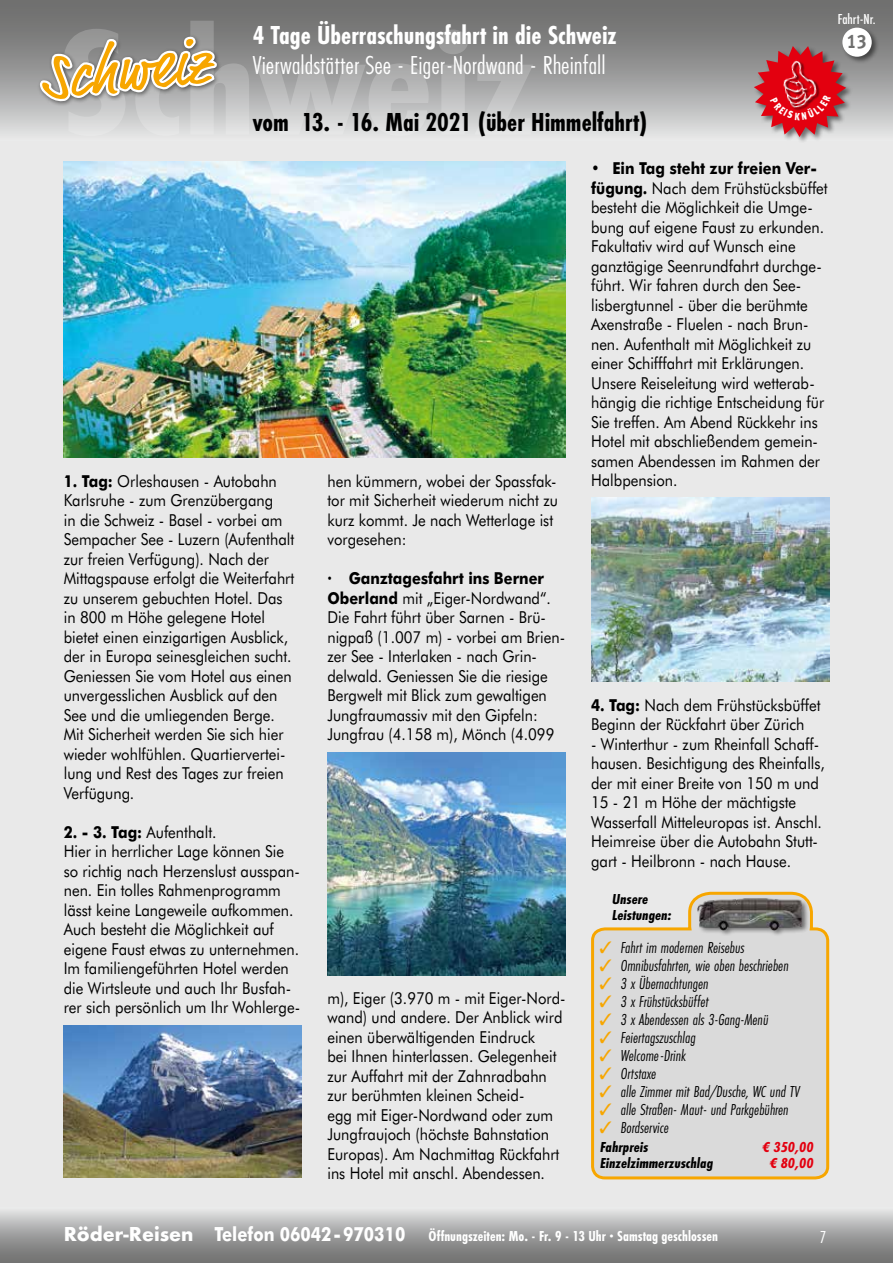
<style>
.page{position:relative;width:893px;height:1263px;background:#e9e9e9}
.page>*{position:absolute;margin:0;border:0;box-sizing:border-box;transform-origin:0 0}
.t1{font:63px "Market";color:#f7a600}
.t2{font:27px "Futura PT Cond";color:#fff}
.t3{font:700 27px "Futura PT Cond";color:#fff}
.t4{font:700 27px "Futura PT Cond";color:#000}
.t5{font:19.5px "Meta Bold LF";color:#6f6f6e;scale:.9 1}
.t6{font:18px "Futura PT Cond";color:#fff}
.t7{font:16.5px/19.5px "Futura BT";color:#000;scale:.9 1}
.t8{font:italic 16.5px "Futura PT Cond";color:#000}
.t9{font:700 15px "Futura PT Cond";color:#fff}
.t10{font:italic 700 15px/16.5px "Futura PT Cond";color:#000;scale:1.1 1}
.t11{font:italic 700 15px "Futura PT Cond";color:#e3000f;scale:1.1 1}
.t12{font:500 15px "Futura PT Cond";color:#fff}
.s1{font-weight:700}
.s2{color:#f7a600}
.s3{font-family:"Futura T";font-size:21px}
.s4{font-family:"Futura BT";font-size:19.5px}
</style>
<div class="page">
<div style="left:0;top:1208px;width:893px;height:55px;background:linear-gradient(to bottom,#dedfe0,#666)"></div>
<div style="left:0;top:0;width:893px;height:140px;background:linear-gradient(to bottom,#5f5f5f,#dbdcdc)"></div>
<svg style="left:219px;top:21px;width:314px;height:115px;background:#a8a9a9"></svg>
<div style="left:841px;top:26px;width:38px;height:38px;background:#000;opacity:.5"></div>
<div style="left:842px;top:28px;width:30px;height:29px;background:#fff;border-radius:50%"></div>
<div style="left:753px;top:45px;width:100px;height:99px;background:#000;opacity:.5"></div>
<div style="left:37px;top:34px;width:185px;height:73px;background:#000;opacity:.5"></div>
<svg style="left:38px;top:0;width:181px;height:174px"></svg>
<svg style="left:591px;top:891px;width:239px;height:289px"></svg>
<div style="left:696px;top:897px;width:113px;height:40px;background:#000;opacity:.5"></div>
<img style="left:697px;top:896px;width:106px;height:35px">
<img style="left:64px;top:162px;width:502px;height:295px">
<img style="left:64px;top:1026px;width:238px;height:152px">
<img style="left:591px;top:497px;width:238px;height:184px">
<img style="left:327px;top:752px;width:239px;height:223px">
<svg style="left:754px;top:46px;width:92px;height:91px;background:#c6434b"></svg>
<h1 class="t1" style="left:36px;top:42px;width:172px;rotate:-6deg">Schweiz</h1>
<h2 class="t3" style="left:253px;top:19px;width:365px">4 Tage Überraschungsfahrt in die Schweiz</h2>
<h2 class="t2" style="left:253px;top:49px;width:354px">Vierwaldstätter See - Eiger-Nordwand - Rheinfall</h2>
<h2 class="t4" style="left:253px;top:106px;width:396px">vom 13. - 16. Mai 2021 (über Himmelfahrt)</h2>
<p class="t7" style="left:64px;top:471px;width:258px"><span class="s1">1. Tag:</span> Orleshausen - Autobahn<br>Karlsruhe - zum Grenzübergang<br>in die Schweiz - Basel - vorbei am<br>Sempacher See - Luzern (Aufenthalt zur freien Verfügung). Nach der<br>Mittagspause erfolgt die Weiterfahrt zu unserem gebuchten Hotel. Das in 800 m Höhe gelegene Hotel bietet einen einzigartigen Ausblick, der in Europa seinesgleichen sucht.<br>Geniessen Sie vom Hotel aus einen unvergesslichen Ausblick auf den<br>See und die umliegenden Berge.<br>Mit Sicherheit werden Sie sich hier wieder wohlfühlen. Quartiervertei&shy;lung und Rest des Tages zur freien<br>Verfügung.</p>
<p class="t7" style="left:64px;top:822px;width:264px"><span class="s1">2. - 3. Tag:</span> Aufenthalt.<br>Hier in herrlicher Lage können Sie so richtig nach Herzenslust ausspan&shy;nen. Ein tolles Rahmenprogramm lässt keine Langeweile aufkommen.<br>Auch besteht die Möglichkeit auf eigene Faust etwas zu unternehmen.<br>Im familiengeführten Hotel werden die Wirtsleute und auch Ihr Busfah&shy;rer sich persönlich um Ihr Wohlerge-</p>
<p class="t7" style="left:327px;top:471px;width:258px">hen kümmern, wobei der Spassfak&shy;tor mit Sicherheit wiederum nicht zu kurz kommt. Je nach Wetterlage ist vorgesehen:</p>
<p class="t7" style="left:327px;top:569px;width:266px"><span class="s1">· Ganztagesfahrt ins Berner<br>Oberland</span> mit „Eiger-Nordwand“.<br>Die Fahrt führt über Sarnen - Brü&shy;nigpaß (1.007 m) - vorbei am Brien&shy;zer See - Interlaken - nach Grin&shy;delwald. Geniessen Sie die riesige<br>Bergwelt mit Blick zum gewaltigen<br>Jungfraumassiv mit den Gipfeln:<br>Jungfrau (4.158 m), Mönch (4.099</p>
<p class="t7" style="left:327px;top:988px;width:266px">m), Eiger (3.970 m - mit Eiger-Nord&shy;wand) und andere. Der Anblick wird einen überwältigenden Eindruck<br>bei Ihnen hinterlassen. Gelegenheit zur Auffahrt mit der Zahnradbahn zur berühmten kleinen Scheid-<br>egg mit Eiger-Nordwand oder zum Jungfraujoch (höchste Bahnstation Europas). Am Nachmittag Rückfahrt ins Hotel mit anschl. Abendessen.</p>
<p class="t7" style="left:591px;top:158px;width:264px"><span class="s1">• Ein Tag steht zur freien Ver&shy;fügung.</span> Nach dem Frühstücksbüffet besteht die Möglichkeit die Umge&shy;bung auf eigene Faust zu erkunden.<br>Fakultativ wird auf Wunsch eine ganztägige Seenrundfahrt durchge&shy;führt. Wir fahren durch den See&shy;lisbergtunnel - über die berühmte<br>Axenstraße - Fluelen - nach Brun&shy;nen. Aufenthalt mit Möglichkeit zu einer Schifffahrt mit Erklärungen.<br>Unsere Reiseleitung wird wetterab&shy;hängig die richtige Entscheidung für<br>Sie treffen. Am Abend Rückkehr ins<br>Hotel mit abschließendem gemein&shy;samen Abendessen im Rahmen der<br>Halbpension.</p>
<p class="t7" style="left:591px;top:695px;width:256px"><span class="s1">4. Tag:</span> Nach dem Frühstücksbüffet<br>Beginn der Rückfahrt über Zürich</p>
<p class="t7" style="left:591px;top:734px;width:261px">- Winterthur - zum Rheinfall Schaff&shy;hausen. Besichtigung des Rheinfalls, der mit einer Breite von 150 m und 15 - 21 m Höhe der mächtigste Wasserfall Mitteleuropas ist. Anschl.<br>Heimreise über die Autobahn Stutt&shy;gart - Heilbronn - nach Hause.</p>
<p class="t10" style="left:612px;top:890px;width:56px">Unsere<br>Leistungen:</p>
<p class="t8" style="left:600px;top:938px;width:147px"><span class="s2">✓</span> Fahrt im modernen Reisebus</p>
<p class="t8" style="left:600px;top:956px;width:191px"><span class="s2">✓</span> Omnibusfahrten, wie oben beschrieben</p>
<p class="t8" style="left:600px;top:974px;width:110px"><span class="s2">✓</span> 3 x Übernachtungen</p>
<p class="t8" style="left:600px;top:992px;width:111px"><span class="s2">✓</span> 3 x Frühstücksbüffet</p>
<p class="t8" style="left:600px;top:1010px;width:170px"><span class="s2">✓</span> 3 x Abendessen als 3-Gang-Menü</p>
<p class="t8" style="left:600px;top:1028px;width:98px"><span class="s2">✓</span> Feiertagszuschlag</p>
<p class="t8" style="left:600px;top:1046px;width:88px"><span class="s2">✓</span> Welcome-Drink</p>
<p class="t8" style="left:600px;top:1064px;width:58px"><span class="s2">✓</span> Ortstaxe</p>
<p class="t8" style="left:600px;top:1082px;width:202px"><span class="s2">✓</span> alle Zimmer mit Bad/Dusche, WC und TV</p>
<p class="t8" style="left:600px;top:1100px;width:190px"><span class="s2">✓</span> alle Straßen- Maut- und Parkgebühren</p>
<p class="t8" style="left:600px;top:1118px;width:71px"><span class="s2">✓</span> Bordservice</p>
<p class="t10" style="left:600px;top:1138px;width:45px">Fahrpreis</p>
<p class="t11" style="left:763px;top:1138px;width:48px">€ 350,00</p>
<p class="t10" style="left:600px;top:1155px;width:104px">Einzelzimmerzuschlag</p>
<p class="t11" style="left:770px;top:1154px;width:41px">€ 80,00</p>
<p class="t12" style="left:838px;top:10px;width:39px">Fahrt-Nr.</p>
<p class="t5" style="left:847px;top:30px;width:23px">13</p>
<p class="t9" style="left:64px;top:1227px;width:656px"><span class="s3">Röder-Reisen</span> <span class="s4">Telefon 06042-970310</span> Öffnungszeiten: Mo. - Fr. 9 - 13 Uhr · Samstag geschlossen</p>
<p class="t6" style="left:820px;top:1226px;width:8px">7</p>
</div>
